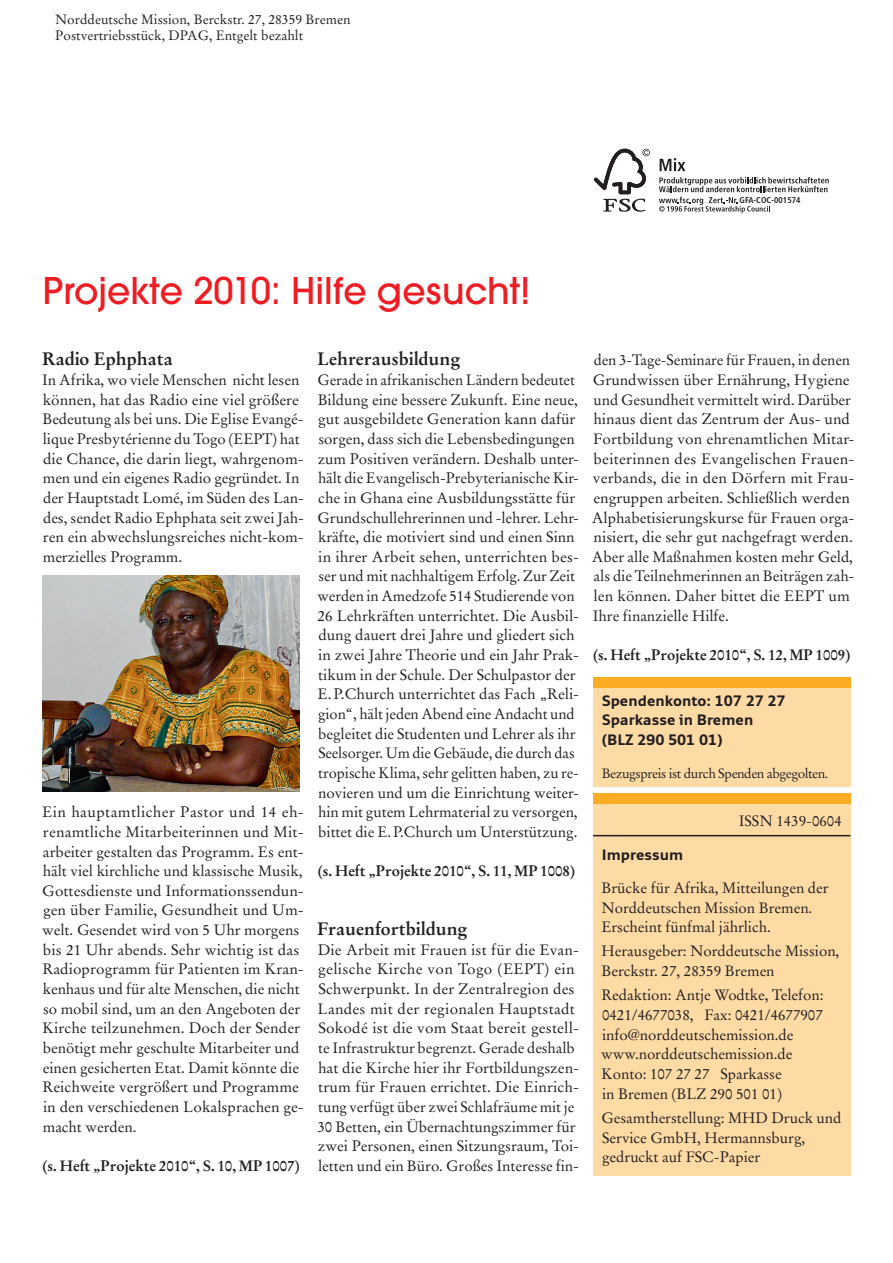
<style>
.page{position:relative;width:893px;height:1263px;background:#fff}
.page>*{position:absolute;margin:0;border:0;box-sizing:border-box;transform-origin:0 0}
.t1{font:500 40.5px "Avant Gard";color:#ee1d23}
.t2{font:700 18px "Stempel Garamond";color:#231f20}
.t3{font:15px/19.6px "Stempel Garamond";color:#231f20}
.t4{font:700 15px "Stempel Garamond";letter-spacing:-.005em;color:#231f20}
.t5{font:700 15px/19.8px "Monitor";color:#231f20}
.t6{font:13.5px/16.2px "Stempel Garamond";color:#231f20}
.t7{font:13.5px "Stempel Garamond";letter-spacing:-.035em;color:#231f20}
.t8{font:700 condensed 8.4px "Frutiger";letter-spacing:.01em;color:#231f20}
.s1{font-stretch:condensed}
</style>
<div class="page">
<div style="left:593px;top:794px;width:257px;height:381px;background:#fedaa5"></div>
<hr style="left:593px;top:835px;width:257px;height:1px;background:#231f20">
<div style="left:593px;top:685px;width:257px;height:101px;background:#fedaa5"></div>
<div style="left:593px;top:677px;width:257px;height:10px;background:#faac25"></div>
<div style="left:594px;top:793px;width:257px;height:11px;background:#faac25"></div>
<svg style="left:659px;top:177px;width:170px;height:36px"></svg>
<svg style="left:594px;top:149px;width:56px;height:63px"></svg>
<svg style="left:660px;top:158px;width:25px;height:13px"></svg>
<img style="left:43px;top:575px;width:257px;height:216px">
<p class="t6" style="left:55px;top:12px;width:297px">Norddeutsche Mission, Berckstr. 27, 28359 Bremen<br>Postvertriebsstück, DPAG, Entgelt bezahlt</p>
<p class="t8" style="left:739px;top:197px;width:63px">GFA-COC-001574</p>
<h1 class="t1" style="left:43px;top:276px;width:489px">Projekte 2010<span class="s1">:</span> Hilfe gesucht!</h1>
<p class="t2" style="left:42px;top:351px;width:132px">Radio Ephphata</p>
<p class="t3" style="left:42px;top:371px;width:263px">In Afrika, wo viele Menschen nicht lesen können, hat das Radio eine viel größere Bedeutung als bei uns. Die Eglise Evangé&shy;lique Presbytérienne du Togo (EEPT) hat die Chance, die darin liegt, wahrgenom&shy;men und ein eigenes Radio gegründet. In der Hauptstadt Lomé, im Süden des Lan&shy;des, sendet Radio Ephphata seit zwei Jah&shy;ren ein abwechslungsreiches nicht-kom&shy;merzielles Programm.</p>
<p class="t3" style="left:42px;top:804px;width:263px">Ein hauptamtlicher Pastor und 14 eh&shy;renamtliche Mitarbeiterinnen und Mit&shy;arbeiter gestalten das Programm. Es ent&shy;hält viel kirchliche und klassische Musik, Gottesdienste und Informationssendun&shy;gen über Familie, Gesundheit und Um&shy;welt. Gesendet wird von 5 Uhr morgens bis 21 Uhr abends. Sehr wichtig ist das Radioprogramm für Patienten im Kran&shy;kenhaus und für alte Menschen, die nicht so mobil sind, um an den Angeboten der Kirche teilzunehmen. Doch der Sender benötigt mehr geschulte Mitarbeiter und einen gesicherten Etat. Damit könnte die Reichweite vergrößert und Programme in den verschiedenen Lokalsprachen ge&shy;macht werden.</p>
<p class="t4" style="left:43px;top:1159px;width:259px">(s. Heft „Projekte 2010“, S. 10, MP 1007)</p>
<p class="t2" style="left:317px;top:351px;width:145px">Lehrerausbildung</p>
<p class="t3" style="left:317px;top:371px;width:263px">Gerade in afrikanischen Ländern bedeutet Bildung eine bessere Zukunft. Eine neue, gut ausgebildete Generation kann dafür sorgen, dass sich die Lebensbedingungen zum Positiven verändern. Deshalb unter&shy;hält die Evangelisch-Prebyterianische Kir&shy;che in Ghana eine Ausbildungsstätte für Grundschullehrerinnen und -lehrer. Lehr&shy;kräfte, die motiviert sind und einen Sinn in ihrer Arbeit sehen, unterrichten bes&shy;ser und mit nachhaltigem Erfolg. Zur Zeit werden in Amedzofe 514 Studierende von 26 Lehrkräften unterrichtet. Die Ausbil&shy;dung dauert drei Jahre und gliedert sich in zwei Jahre Theorie und ein Jahr Prak&shy;tikum in der Schule. Der Schulpastor der E. P.Church unterrichtet das Fach „Reli&shy;gion“, hält jeden Abend eine Andacht und begleitet die Studenten und Lehrer als ihr Seelsorger. Um die Gebäude, die durch das tropische Klima, sehr gelitten haben, zu re&shy;novieren und um die Einrichtung weiter&shy;hin mit gutem Lehrmaterial zu versorgen, bittet die E. P.Church um Unterstützung.</p>
<p class="t4" style="left:318px;top:864px;width:259px">(s. Heft „Projekte 2010“, S. 11, MP 1008)</p>
<p class="t2" style="left:317px;top:921px;width:152px">Frauenfortbildung</p>
<p class="t3" style="left:317px;top:941px;width:263px">Die Arbeit mit Frauen ist für die Evan&shy;gelische Kirche von Togo (EEPT) ein Schwerpunkt. In der Zentralregion des Landes mit der regionalen Hauptstadt Sokodé ist die vom Staat bereit gestell&shy;te Infrastruktur begrenzt. Gerade deshalb hat die Kirche hier ihr Fortbildungszen&shy;trum für Frauen errichtet. Die Einrich&shy;tung verfügt über zwei Schlafräume mit je 30 Betten, ein Übernachtungszimmer für zwei Personen, einen Sitzungsraum, Toi&shy;letten und ein Büro. Großes Interesse fin-</p>
<p class="t3" style="left:592px;top:352px;width:264px">den 3-Tage-Seminare für Frauen, in denen Grundwissen über Ernährung, Hygiene und Gesundheit vermittelt wird. Darüber hinaus dient das Zentrum der Aus- und Fortbildung von ehrenamtlichen Mitar&shy;beiterinnen des Evangelischen Frauen&shy;verbands, die in den Dörfern mit Frau&shy;engruppen arbeiten. Schließlich werden Alphabetisierungskurse für Frauen orga&shy;nisiert, die sehr gut nachgefragt werden.<br>Aber alle Maßnahmen kosten mehr Geld, als die Teilnehmerinnen an Beiträgen zah&shy;len können. Daher bittet die EEPT um Ihre finanzielle Hilfe.</p>
<p class="t4" style="left:593px;top:648px;width:259px">(s. Heft „Projekte 2010“, S. 12, MP 1009)</p>
<p class="t5" style="left:602px;top:692px;width:185px">Spendenkonto: 107 27 27<br>Sparkasse in Bremen (BLZ 290 501 01)</p>
<p class="t7" style="left:602px;top:767px;width:228px">Bezugspreis ist durch Spenden abgegolten.</p>
<p class="t3" style="left:739px;top:812px;width:105px">ISSN 1439-0604</p>
<p class="t5" style="left:602px;top:847px;width:83px">Impressum</p>
<p class="t3" style="left:601px;top:879px;width:229px">Brücke für Afrika, Mitteilungen der<br>Norddeutschen Mission Bremen.<br>Erscheint fünfmal jährlich.</p>
<p class="t3" style="left:601px;top:943px;width:239px">Herausgeber: Norddeutsche Mission,<br>Berckstr. 27, 28359 Bremen</p>
<p class="t3" style="left:601px;top:986px;width:224px">Redaktion: Antje Wodtke, Telefon:<br>0421/4677038, Fax: 0421/4677907 info@norddeutschemission.de www.norddeutschemission.de<br>Konto: 107 27 27 Sparkasse<br>in Bremen (BLZ 290 501 01)</p>
<p class="t3" style="left:601px;top:1109px;width:242px">Gesamtherstellung: MHD Druck und<br>Service GmbH, Hermannsburg, gedruckt auf FSC-Papier</p>
</div>
